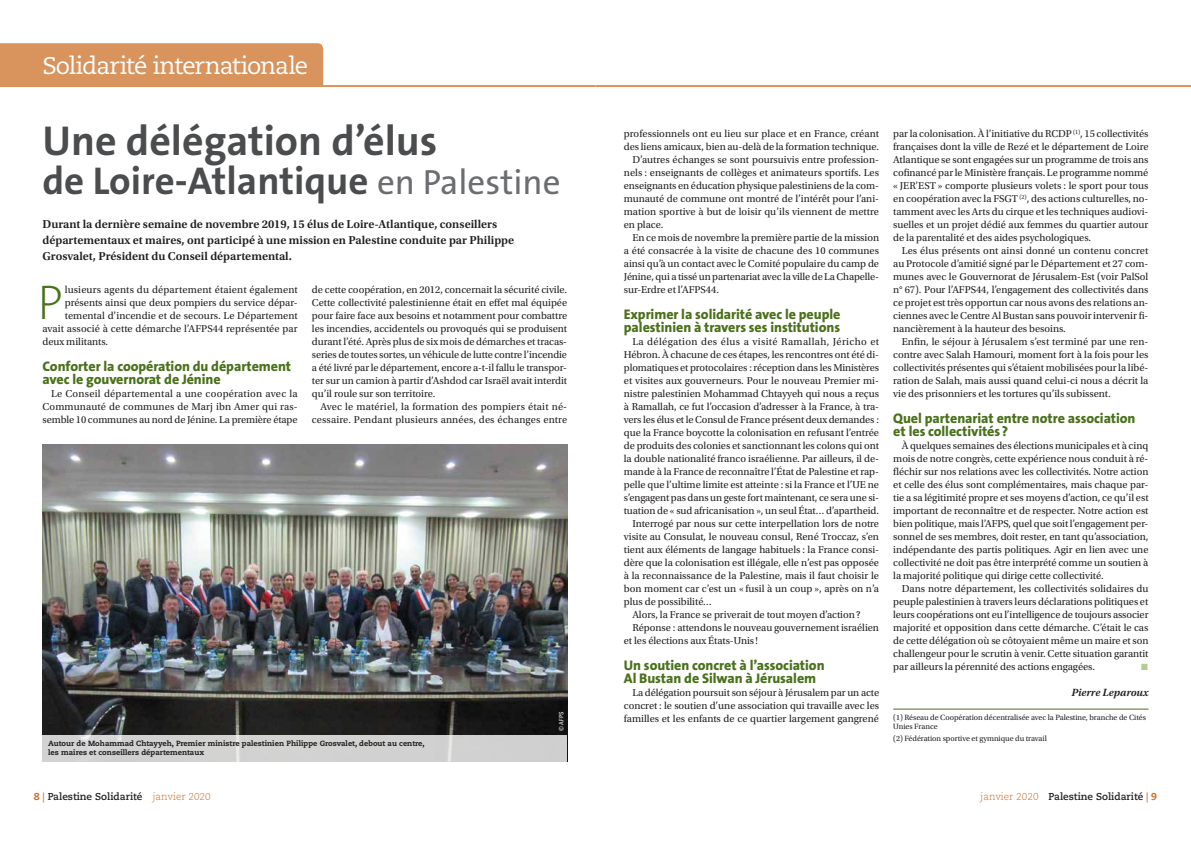
<style>
.page{position:relative;width:1191px;height:842px;background:#fff}
.page>*{position:absolute;margin:0;border:0;box-sizing:border-box;transform-origin:0 0}
.TEXTE_LETTRINE_3L{font:200 49px "The Sans OT2";color:#4b711c}
.TITRE_GRAND{font:700 42px "The Sans OT7";color:#4b4c4d}
.TITRE_GRAND-2{font:700 39px "The Sans OT7";letter-spacing:-.005em;color:#4b4c4d}
.TETIERE_G{font:24px "Caecilia LT Std";letter-spacing:-.04em;color:#fff}
.INTER{font:800 14px/13px "The Sans OT8";letter-spacing:-.005em;color:#4b711c}
.CHAPO{font:600 12px/16px "Utopia Std";color:#231f20}
.SIGNATURE{font:italic 600 11px "Utopia Std";letter-spacing:-.005em;color:#231f20}
.TEXTE_COURANT{font:10.5px/13px "Utopia Std";letter-spacing:-.005em;color:#231f20;text-align:justify}
.TEXTE_LETTRINE_3L-2{font:10.5px "Utopia Std";letter-spacing:.005em;color:#231f20}
.t1{font:700 10px "Caecilia LT Std";color:#231f20}
.TEXTE_COURANT-2{font:9px "Prisma Puces";color:#b4cc95}
.NOTES{font:8px/9px "Utopia Std";letter-spacing:-.005em;color:#231f20}
.LEGENDE{font:800 7.5px/9px "Caecilia LT Std";color:#231f20}
.t2{font:condensed 6px "Univers LT Std";color:#fff}
.s1{font-family:"The Sans OT5 Plain";font-weight:400;font-size:35.1px;color:#6c6d70}
.s2{font-weight:800;color:#cc6f2c}
.s3{color:#cc6f2c}
.s4{font-weight:300;color:#cc6f2c}
</style>
<div class="page">
<img style="left:43px;top:444px;width:524px;height:291px">
<div style="left:43px;top:735px;width:524px;height:26px;background:#d1d1d1"></div>
<hr style="left:893px;top:709px;width:255px;height:1px;background:#4b711c">
<hr style="left:0;top:85px;width:595px;height:2px;background:#d9935d">
<hr style="left:595px;top:85px;width:596px;height:2px;background:#d9935d">
<div style="left:0;top:43px;width:323px;height:42px;background:#d9935d"></div>
<p class="TETIERE_G" style="left:43px;top:51px;width:267px">Solidarité internationale</p>
<p class="TITRE_GRAND" style="left:43px;top:114px;width:396px">Une délégation d’élus</p>
<p class="TITRE_GRAND-2" style="left:43px;top:156px;width:519px">de Loire-Atlantique <span class="s1">en Palestine</span></p>
<p class="CHAPO" style="left:43px;top:216px;width:473px">Durant la dernière semaine de novembre 2019, 15 élus de Loire-Atlantique, conseillers départementaux et maires, ont participé à une mission en Palestine conduite par Philippe<br>Grosvalet, Président du Conseil départemental.</p>
<p class="TEXTE_LETTRINE_3L" style="left:38px;top:271px;width:27px">P</p>
<p class="TEXTE_LETTRINE_3L-2" style="left:65px;top:284px;width:235px">lusieurs agents du département étaient également</p>
<p class="TEXTE_COURANT" style="left:312px;top:283px;width:257px">de cette coopération, en 2012, concernait la sécurité civile.<br>Cette collectivité palestinienne était en effet mal équipée pour faire face aux besoins et notamment pour combattre les incendies, accidentels ou provoqués qui se produisent durant l’été. Après plus de six mois de démarches et tracas&shy;series de toutes sortes, un véhicule de lutte contre l’incendie a été livré par le département, encore a-t-il fallu le transpor&shy;ter sur un camion à partir d’Ashdod car Israël avait interdit qu’il roule sur son territoire.</p>
<p class="TEXTE_COURANT" style="left:312px;top:400px;width:257px;text-align:right">Avec le matériel, la formation des pompiers était né&shy;cessaire. Pendant plusieurs années, des échanges entre</p>
<p class="TEXTE_LETTRINE_3L-2" style="left:65px;top:297px;width:234px">présents ainsi que deux pompiers du service dépar-</p>
<p class="TEXTE_LETTRINE_3L-2" style="left:65px;top:310px;width:234px">temental d’incendie et de secours. Le Département</p>
<p class="TEXTE_LETTRINE_3L-2" style="left:43px;top:323px;width:257px">avait associé à cette démarche l’AFPS44 représentée par</p>
<p class="TEXTE_LETTRINE_3L-2" style="left:43px;top:336px;width:67px">deux militants.</p>
<p class="INTER" style="left:43px;top:360px;width:250px">Conforter la coopération du département avec le gouvernorat de Jénine</p>
<p class="TEXTE_COURANT" style="left:43px;top:387px;width:257px;text-indent:9px">Le Conseil départemental a une coopération avec la Communauté de communes de Marj ibn Amer qui ras&shy;semble 10 communes au nord de Jénine. La première étape</p>
<p class="LEGENDE" style="left:48px;top:739px;width:378px">Autour de Mohammad Chtayyeh, Premier ministre palestinien Philippe Grosvalet, debout au centre, les maires et conseillers départementaux</p>
<p class="t2" style="left:557px;top:731px;width:21px;rotate:-90deg">© AFPS</p>
<p class="TEXTE_COURANT" style="left:624px;top:127px;width:257px">professionnels ont eu lieu sur place et en France, créant des liens amicaux, bien au-delà de la formation technique.</p>
<p class="TEXTE_COURANT" style="left:624px;top:153px;width:257px;text-indent:9px">D’autres échanges se sont poursuivis entre profession&shy;nels : enseignants de collèges et animateurs sportifs. Les enseignants en éducation physique palestiniens de la com&shy;munauté de commune ont montré de l’intérêt pour l’ani&shy;mation sportive à but de loisir qu’ils viennent de mettre en place.</p>
<p class="TEXTE_COURANT" style="left:624px;top:231px;width:257px;text-indent:9px">En ce mois de novembre la première partie de la mission a été consacrée à la visite de chacune des 10 communes ainsi qu’à un contact avec le Comité populaire du camp de Jénine, qui a tissé un partenariat avec la ville de La Chapelle&shy;sur-Erdre et l’AFPS44.</p>
<p class="INTER" style="left:624px;top:308px;width:218px">Exprimer la solidarité avec le peuple palestinien à travers ses institutions</p>
<p class="TEXTE_COURANT" style="left:624px;top:335px;width:257px;text-indent:9px">La délégation des élus a visité Ramallah, Jéricho et Hébron. À chacune de ces étapes, les rencontres ont été di&shy;plomatiques et protocolaires : réception dans les Ministères et visites aux gouverneurs. Pour le nouveau Premier mi&shy;nistre palestinien Mohammad Chtayyeh qui nous a reçus à Ramallah, ce fut l’occasion d’adresser à la France, à tra&shy;vers les élus et le Consul de France présent deux demandes : que la France boycotte la colonisation en refusant l’entrée de produits des colonies et sanctionnant les colons qui ont la double nationalité franco israélienne. Par ailleurs, il de&shy;mande à la France de reconnaître l’État de Palestine et rap&shy;pelle que l’ultime limite est atteinte : si la France et l’UE ne s’engagent pas dans un geste fort maintenant, ce sera une si&shy;tuation de « sud africanisation », un seul État… d’apartheid.</p>
<p class="TEXTE_COURANT" style="left:624px;top:517px;width:257px;text-indent:9px">Interrogé par nous sur cette interpellation lors de notre visite au Consulat, le nouveau consul, René Troccaz, s’en tient aux éléments de langage habituels : la France consi&shy;dère que la colonisation est illégale, elle n’est pas opposée à la reconnaissance de la Palestine, mais il faut choisir le bon moment car c’est un « fusil à un coup », après on n’a plus de possibilité…</p>
<p class="TEXTE_COURANT" style="left:632px;top:608px;width:230px">Alors, la France se priverait de tout moyen d’action?</p>
<p class="TEXTE_COURANT" style="left:624px;top:621px;width:257px;text-indent:9px">Réponse : attendons le nouveau gouvernement israélien et les élections aux États-Unis !</p>
<p class="INTER" style="left:624px;top:659px;width:202px">Un soutien concret à l’association<br>Al Bustan de Silwan à Jérusalem</p>
<p class="TEXTE_COURANT" style="left:624px;top:686px;width:257px;text-indent:9px">La délégation poursuit son séjour à Jérusalem par un acte concret : le soutien d’une association qui travaille avec les familles et les enfants de ce quartier largement gangrené</p>
<p class="TEXTE_COURANT" style="left:893px;top:127px;width:257px">par la colonisation. À l’initiative du RCDP <sup>(1)</sup>, 15 collectivités françaises dont la ville de Rezé et le département de Loire Atlantique se sont engagées sur un programme de trois ans cofinancé par le Ministère français. Le programme nommé « JER’EST » comporte plusieurs volets : le sport pour tous en coopération avec la FSGT <sup>(2)</sup>, des actions culturelles, no&shy;tamment avec les Arts du cirque et les techniques audiovi&shy;suelles et un projet dédié aux femmes du quartier autour de la parentalité et des aides psychologiques.</p>
<p class="TEXTE_COURANT" style="left:893px;top:244px;width:257px;text-indent:9px">Les élus présents ont ainsi donné un contenu concret au Protocole d’amitié signé par le Département et 27 com&shy;munes avec le Gouvernorat de Jérusalem-Est (voir PalSol n° 67). Pour l’AFPS44, l’engagement des collectivités dans ce projet est très opportun car nous avons des relations an&shy;ciennes avec le Centre Al Bustan sans pouvoir intervenir fi&shy;nancièrement à la hauteur des besoins.</p>
<p class="TEXTE_COURANT" style="left:893px;top:335px;width:257px;text-indent:9px">Enfin, le séjour à Jérusalem s’est terminé par une ren&shy;contre avec Salah Hamouri, moment fort à la fois pour les collectivités présentes qui s’étaient mobilisées pour la libé&shy;ration de Salah, mais aussi quand celui-ci nous a décrit la vie des prisonniers et les tortures qu’ils subissent.</p>
<p class="INTER" style="left:893px;top:412px;width:244px">Quel partenariat entre notre association et les collectivités?</p>
<p class="TEXTE_COURANT" style="left:893px;top:439px;width:257px;text-indent:9px">À quelques semaines des élections municipales et à cinq mois de notre congrès, cette expérience nous conduit à ré&shy;fléchir sur nos relations avec les collectivités. Notre action et celle des élus sont complémentaires, mais chaque par&shy;tie a sa légitimité propre et ses moyens d’action, ce qu’il est important de reconnaître et de respecter. Notre action est bien politique, mais l’AFPS, quel que soit l’engagement per&shy;sonnel de ses membres, doit rester, en tant qu’association, indépendante des partis politiques. Agir en lien avec une collectivité ne doit pas être interprété comme un soutien à la majorité politique qui dirige cette collectivité.</p>
<p class="TEXTE_COURANT" style="left:893px;top:582px;width:257px;text-indent:9px">Dans notre département, les collectivités solidaires du peuple palestinien à travers leurs déclarations politiques et leurs coopérations ont eu l’intelligence de toujours associer majorité et opposition dans cette démarche. C’était le cas de cette délégation où se côtoyaient même un maire et son challengeur pour le scrutin à venir. Cette situation garantit par ailleurs la pérennité des actions engagées.</p>
<p class="TEXTE_COURANT-2" style="left:1141px;top:663px;width:9px">C</p>
<p class="SIGNATURE" style="left:1071px;top:686px;width:78px">Pierre Leparoux</p>
<p class="NOTES" style="left:893px;top:713px;width:254px">(1) Réseau de Coopération décentralisée avec la Palestine, branche de Cités<br>Unies France</p>
<p class="NOTES" style="left:893px;top:734px;width:155px">(2) Fédération sportive et gymnique du travail</p>
<p class="t1" style="left:34px;top:791px;width:178px"><span class="s2">8</span> <span class="s3">|</span> Palestine Solidarité <span class="s4">janvier 2020</span></p>
<p class="t1" style="left:980px;top:791px;width:178px"><span class="s4">janvier 2020</span> Palestine Solidarité <span class="s3">|</span> <span class="s2">9</span></p>
</div>
